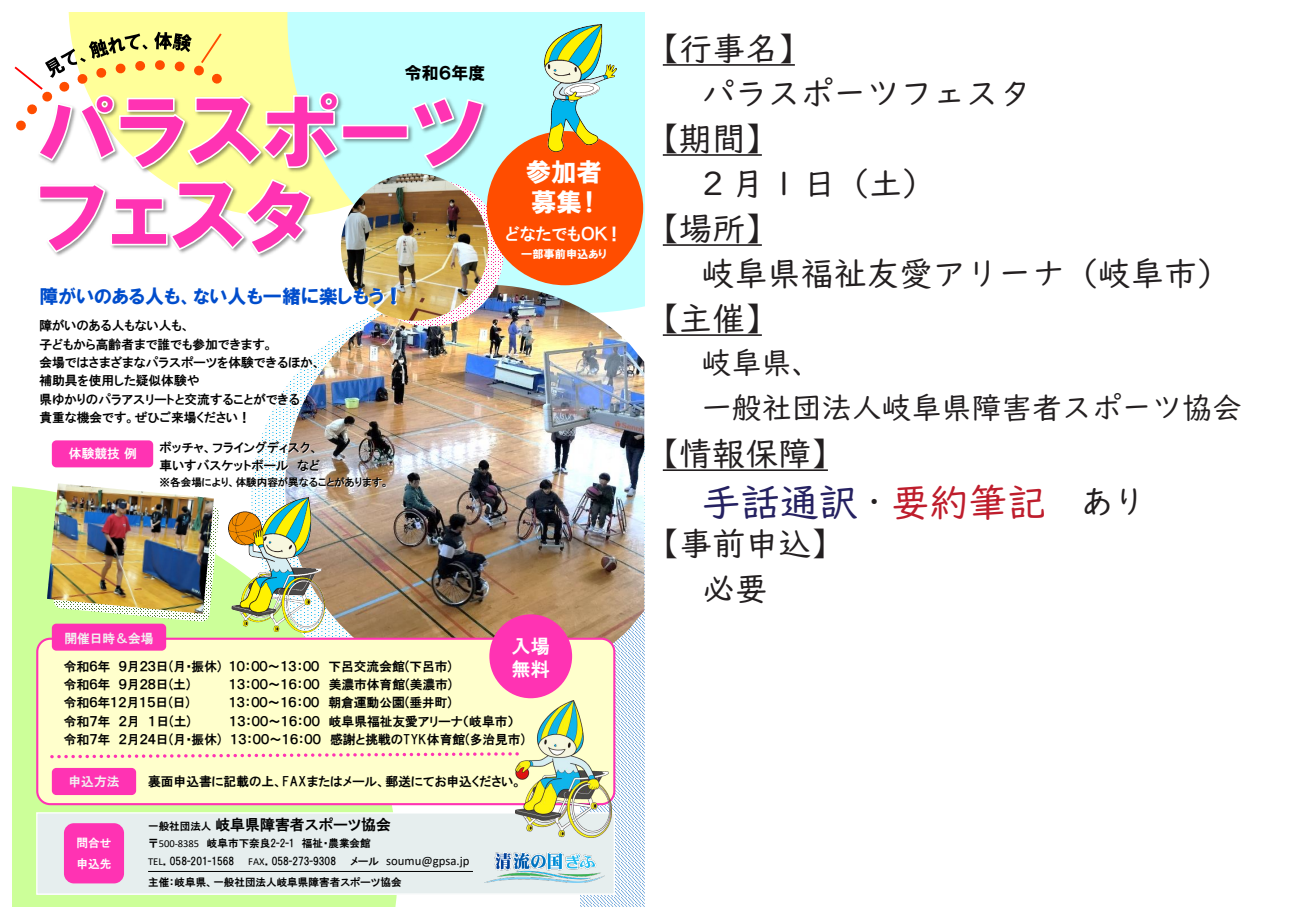
<style>
.page{position:relative;width:1289px;height:919px;background:#fff}
.page>*{position:absolute;margin:0;border:0;box-sizing:border-box;transform-origin:0 0}
.t1{font:39px "UD Digi Kyokasho NP R";color:#252161}
.t2{font:33px/45px "UD Digi Kyokasho NP R";color:#231f20}
.t3{font:30px/45px "UD Digi Kyokasho NP R";color:#231f20}
.t4{font:25.5px/30.6px "HGP Soei Kakugothic UB";color:#fff}
.t5{font:19.05px "HGP Soei Kakugothic UB";color:#004dcc}
.t6{font:19.05px/23px "HGP Gothic E";color:#fff}
.t7{font:16.95px "HGP Gothic E";color:#fff}
.t8{font:16.95px "HGP Soei Kakugothic UB";color:#000}
.t9{font:14.85px "HGP Gothic E";color:#000}
.t10{font:12.75px/18.3px "HGP Gothic E";color:#000}
.t11{font:12.75px "Calibri";color:#000}
.t12{font:12.75px "HGP Gothic E";color:#f2f2f2}
.t13{font:12.75px "HGP Gothic E";color:#fff}
.t14{font:11.7px/21px "HGP Gothic E";color:#fff}
.t15{font:11.25px "HGP Soei Kakugothic UB";color:#fff}
.t16{font:10.5px/17.5px "HGP Gothic E";color:#000}
.s1{font-size:10.5px}
.s2{font-family:"Calibri"}
.s3{font-family:"HGP Gothic E";font-size:10.5px}
.s4{font-size:33px;color:#231f20}
.s5{color:#be1d2c}
</style>
<div class="page">
<hr style="left:662px;top:64px;width:132px;height:2px;background:#231f20">
<hr style="left:662px;top:154px;width:99px;height:2px;background:#231f20">
<hr style="left:662px;top:244px;width:99px;height:2px;background:#231f20">
<hr style="left:662px;top:334px;width:99px;height:2px;background:#231f20">
<hr style="left:662px;top:469px;width:165px;height:2px;background:#231f20">
<div style="left:68px;top:13px;width:219px;height:164px;background:#ff9"></div>
<svg style="left:287px;top:13px;width:357px;height:272px;background:#cbfef9"></svg>
<div style="left:13px;top:486px;width:384px;height:420px;background:#cf9"></div>
<img style="left:47px;top:486px;width:6px;height:127px">
<svg style="left:580px;top:701px;width:64px;height:205px"></svg>
<img style="left:285px;top:285px;width:359px;height:400px">
<svg style="left:356px;top:179px;width:147px;height:147px"></svg>
<img style="left:341px;top:173px;width:147px;height:147px;border-radius:74px">
<div style="left:37px;top:812px;width:577px;height:82px;background:#e6eeee"></div>
<div style="left:36px;top:812px;width:579px;height:82px;border:1px solid #fff"></div>
<img style="left:68px;top:89px;width:422px;height:87px">
<img style="left:57px;top:177px;width:260px;height:84px">
<svg style="left:39px;top:178px;width:273px;height:77px"></svg>
<hr style="left:148px;top:871px;width:325px;height:1px;background:#000">
<div style="left:64px;top:823px;width:60px;height:60px;background:#ff33b3;border-radius:10px"></div>
<div style="left:487px;top:131px;width:156px;height:154px;background:#ff4d00;border-radius:50%"></div>
<img style="left:544px;top:25px;width:73px;height:126px">
<div style="left:36px;top:637px;width:579px;height:168px;background:#ffc;border:2px solid #ff33b3;border-radius:13px"></div>
<svg style="left:50px;top:752px;width:462px;height:7px"></svg>
<div style="left:52px;top:767px;width:84px;height:28px;background:#ff33b3;border-radius:5px"></div>
<div style="left:52px;top:623px;width:114px;height:27px;background:#ff33b3;border-radius:4px"></div>
<div style="left:489px;top:614px;width:83px;height:84px;background:#ff33b3;border-radius:50%"></div>
<img style="left:228px;top:622px;width:97px;height:10px">
<svg style="left:14px;top:31px;width:471px;height:139px"></svg>
<div style="left:52px;top:440px;width:101px;height:27px;background:#ff33b3;border-radius:4px"></div>
<img style="left:515px;top:700px;width:97px;height:137px">
<img style="left:486px;top:852px;width:118px;height:30px">
<svg style="left:285px;top:288px;width:99px;height:18px"></svg>
<svg style="left:285px;top:357px;width:34px;height:13px"></svg>
<svg style="left:276px;top:394px;width:25px;height:12px"></svg>
<svg style="left:391px;top:287px;width:6px;height:18px"></svg>
<svg style="left:258px;top:441px;width:57px;height:13px"></svg>
<svg style="left:255px;top:460px;width:34px;height:12px"></svg>
<svg style="left:298px;top:460px;width:22px;height:12px"></svg>
<img style="left:53px;top:478px;width:333px;height:144px">
<h3 class="t8" style="left:405px;top:64px;width:82px">令和６年度</h3>
<h3 class="t5" style="left:39px;top:286px;width:365px">障がいのある人も、ない人も一緒に楽しもう！</h3>
<p class="t10" style="left:39px;top:316px;width:283px">障がいのある人もない人も、<br>子どもから高齢者まで誰でも参加できます。<br>会場ではさまざまなパラスポーツを体験できるほか、補助具を使用した疑似体験や<br>県ゆかりのパラアスリートと交流することができる<br>貴重な機会です。ぜひご来場ください！</p>
<p class="t10" style="left:160px;top:438px;width:162px">ボッチャ、フライングディスク、車いすバスケットボール など</p>
<p class="t16" style="left:160px;top:473px;width:231px">※各会場により、体験内容が異なることがあります。</p>
<p class="t13" style="left:69px;top:447px;width:69px">体験競技例</p>
<h3 class="t4" style="left:525px;top:156px;width:78px">参加者募集！</h3>
<h3 class="t7" style="left:505px;top:225px;width:119px">どなたでもＯＫ！</h3>
<p class="t15" style="left:521px;top:249px;width:87px">一部事前申込あり</p>
<p class="t12" style="left:64px;top:631px;width:91px">開催日時＆会場</p>
<h3 class="t6" style="left:511px;top:634px;width:40px">入場無料</h3>
<p class="t10" style="left:64px;top:656px;width:390px">令和６年 ９月２３日(月･振休) １０：００～１３：００ 下呂交流会館(下呂市)令和６年 ９月２８日(土)</p>
<p class="t10" style="left:229px;top:675px;width:225px">１３：００～１６：００ 美濃市体育館(美濃市)</p>
<p class="t10" style="left:64px;top:693px;width:128px">令和６年１２月１５日(日)</p>
<p class="t10" style="left:229px;top:693px;width:225px">１３：００～１６：００ 朝倉運動公園(垂井町)</p>
<p class="t10" style="left:64px;top:711px;width:128px">令和７年 ２月 １日(土)</p>
<p class="t10" style="left:64px;top:711px;width:463px;text-indent:165px">１３：００～１６：００ 岐阜県福祉友愛アリーナ（岐阜市）令和７年 ２月２４日(月･振休) １３：００～１６：００ 感謝と挑戦のTYK体育館(多治見市)</p>
<p class="t12" style="left:68px;top:775px;width:52px">申込方法</p>
<p class="t10" style="left:148px;top:772px;width:375px">裏面申込書に記載の上、FAXまたはメール、郵送にてお申込ください。</p>
<p class="t14" style="left:76px;top:832px;width:37px">問合せ申込先</p>
<p class="t9" style="left:148px;top:817px;width:244px"><span class="s1">一般社団法人</span>岐阜県障害者スポーツ協会</p>
<p class="t16" style="left:148px;top:834px;width:224px">〒<span class="s2">500-8385</span> 岐阜市下奈良2-2-1 福祉・農業会館<br><span class="s2">TEL</span>．058-201-1568</p>
<p class="t16" style="left:248px;top:852px;width:89px"><span class="s2">FAX</span>．058-273-9308</p>
<p class="t11" style="left:350px;top:851px;width:121px"><span class="s3">メール</span> soumu@gpsa.jp</p>
<p class="t16" style="left:148px;top:873px;width:255px">主催：岐阜県、一般社団法人岐阜県障害者スポーツ協会</p>
<h2 class="t2" style="left:646px;top:26px;width:166px">【行事名】</h2>
<h2 class="t2" style="left:701px;top:71px;width:331px">パラスポーツフェスタ</h2>
<h2 class="t2" style="left:646px;top:116px;width:133px">【期間】</h2>
<h2 class="t2" style="left:701px;top:161px;width:235px">2 月 1 日（土）</h2>
<h2 class="t2" style="left:646px;top:206px;width:133px">【場所】</h2>
<h2 class="t2" style="left:701px;top:251px;width:529px">岐阜県福祉友愛アリーナ（岐阜市）</h2>
<h2 class="t2" style="left:646px;top:296px;width:133px">【主催】</h2>
<h3 class="t3" style="left:701px;top:340px;width:541px">岐阜県、<br>一般社団法人岐阜県障害者スポーツ協会</h3>
<h2 class="t2" style="left:646px;top:431px;width:199px">【情報保障】</h2>
<h1 class="t1" style="left:701px;top:479px;width:445px">手話通訳<span class="s4">・</span><span class="s5">要約筆記</span><span class="s4">　あり</span></h1>
<h2 class="t2" style="left:702px;top:521px;width:144px;text-indent:-56px">【事前申込】必要</h2>
</div>
